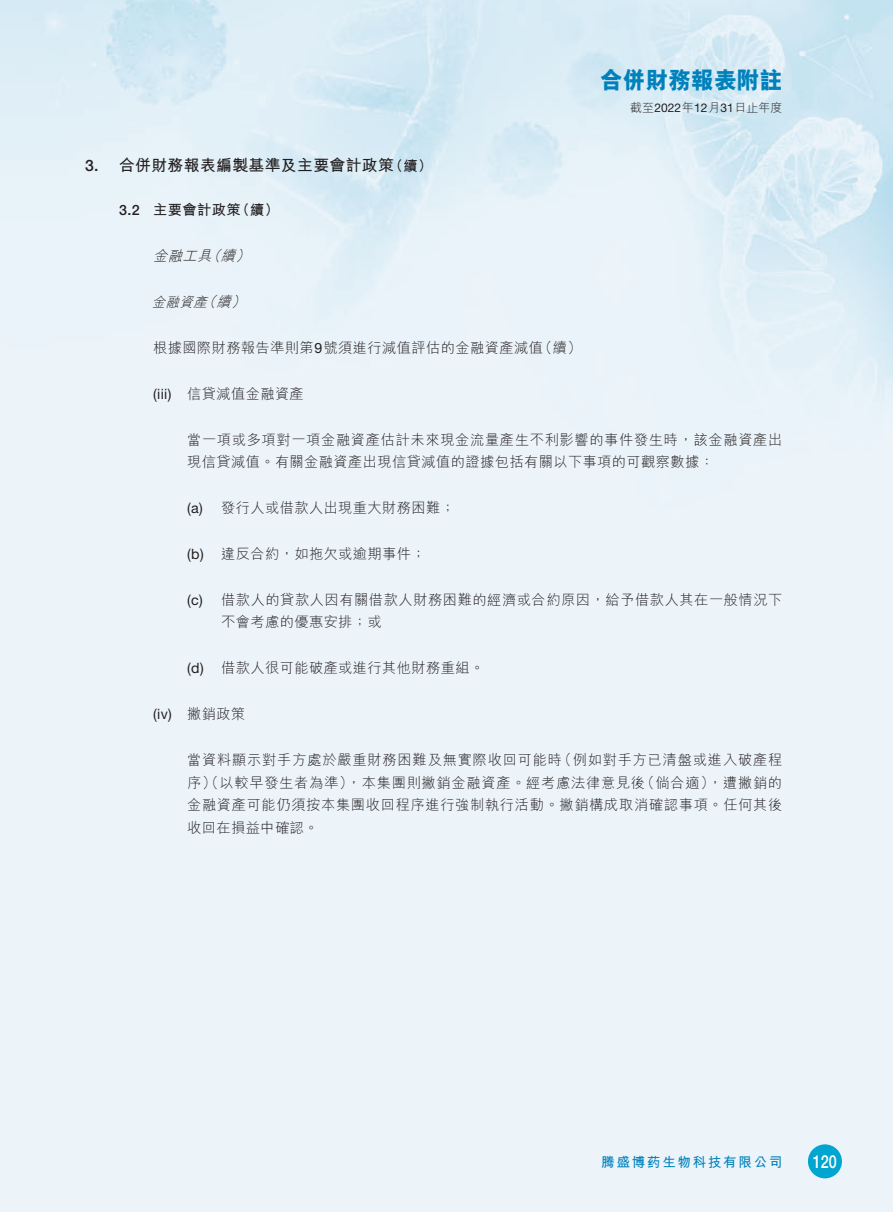
<style>
.page{position:relative;width:893px;height:1212px;background:#fff}
.page>*{position:absolute;margin:0;border:0;box-sizing:border-box;transform-origin:0 0}
.t1{font:800 24px "M Hei HK";color:#0081bb;scale:.95 1}
.t2{font:500 18px "Helvetica Neue LT Std";color:#fff;scale:.8 1}
.t3{font:700 15.75px "M Hei HK";letter-spacing:.03em;color:#231f20}
.t4{font:500 15.75px "Helvetica Neue LT Std";color:#231f20}
.t5{font:300 14.25px/22.5px "M Hei HK";letter-spacing:.04em;color:#231f20}
.t6{font:14.25px "Helvetica Neue LT Std";color:#231f20}
.t7{font:700 14.25px "M Hei HK";letter-spacing:.03em;color:#231f20}
.t8{font:italic 300 14.25px "M Hei HK";color:#231f20}
.t9{font:500 14.25px "Helvetica Neue LT Std";color:#231f20}
.t10{font:700 13.5px "M Hei HKS";letter-spacing:.13em;color:#0081bb}
.t11{font:italic 300 13.5px "M Hei HK";color:#231f20}
.t12{font:300 12px "M Hei HK";color:#231f20}
.s1{font-size:14.25px}
.s2{font-family:"Helvetica Neue LT Std";font-weight:400}
</style>
<div class="page">
<img style="left:0;top:0;width:893px;height:1212px">
<div style="left:808px;top:1144px;width:34px;height:34px;background:#00a6d0;border-radius:50%"></div>
<p class="t4" style="left:85px;top:156px;width:15px">3.</p>
<p class="t3" style="left:119px;top:154px;width:276px">合併財務報表編製基準及主要會計政策</p>
<p class="t7" style="left:389px;top:156px;width:45px">（續(</p>
<p class="t9" style="left:119px;top:202px;width:22px">3.2</p>
<p class="t7" style="left:153px;top:200px;width:89px">主要會計政策</p>
<p class="t7" style="left:236px;top:200px;width:45px">（續(</p>
<p class="t8" style="left:153px;top:249px;width:87px">金融工具續</p>
<p class="t8" style="left:206px;top:249px;width:20px">（</p>
<p class="t8" style="left:236px;top:249px;width:20px">(</p>
<p class="t11" style="left:152px;top:295px;width:84px">金融資產<span class="s1">續</span></p>
<p class="t8" style="left:202px;top:294px;width:20px">（</p>
<p class="t8" style="left:231px;top:294px;width:20px">(</p>
<p class="t5" style="left:538px;top:336px;width:45px">（續(</p>
<p class="t5" style="left:153px;top:336px;width:391px">根據國際財務報告準則第<span class="s2">9</span>號須進行減值評估的金融資產減值</p>
<p class="t5" style="left:187px;top:382px;width:118px">信貸減值金融資產</p>
<p class="t6" style="left:153px;top:385px;width:20px">(iii)</p>
<h1 class="t1" style="left:600px;top:65px;width:194px">合併財務報表附註</h1>
<p class="t12" style="left:630px;top:101px;width:154px">截至<span class="s2">2022</span>年<span class="s2">12</span>月<span class="s2">31</span>日止年度</p>
<p class="t5" style="left:187px;top:428px;width:597px">當一項或多項對一項金融資產估計未來現金流量產生不利影響的事件發生時，該金融資產出現信貸減值。有關金融資產出現信貸減值的證據包括有關以下事項的可觀察數據：</p>
<p class="t5" style="left:221px;top:496px;width:235px">發行人或借款人出現重大財務困難;</p>
<p class="t6" style="left:187px;top:499px;width:17px">a( )</p>
<p class="t6" style="left:153px;top:705px;width:20px">i v( )</p>
<p class="t6" style="left:187px;top:545px;width:18px">b( )</p>
<p class="t6" style="left:187px;top:591px;width:17px">c( )</p>
<p class="t5" style="left:221px;top:542px;width:206px">違反合約，如拖欠或逾期事件;</p>
<p class="t5" style="left:221px;top:588px;width:563px">借款人的貸款人因有關借款人財務困難的經濟或合約原因，給予借款人其在一般情況下</p>
<p class="t5" style="left:221px;top:611px;width:162px">不會考慮的優惠安排；或</p>
<p class="t5" style="left:221px;top:656px;width:265px">借款人很可能破產或進行其他財務重組。</p>
<p class="t6" style="left:187px;top:660px;width:18px">d( )</p>
<p class="t5" style="left:187px;top:702px;width:60px">撇銷政策</p>
<p class="t5" style="left:187px;top:748px;width:377px">當資料顯示對手方處於嚴重財務困難及無實際收回可能時</p>
<p class="t5" style="left:558px;top:748px;width:226px">（例如對手方已清盤或進入破產程</p>
<p class="t5" style="left:187px;top:771px;width:597px">序）（以較早發生者為準，）本集團則撇銷金融資產。經考慮法律意見後<br>金融資產可能仍須按本集團收回程序進行強制執行活動。撇銷構成取消確認事項。任何其後收回在損益中確認。</p>
<p class="t5" style="left:641px;top:771px;width:143px">（倘合適，）遭撇銷的</p>
<p class="t10" style="left:601px;top:1152px;width:183px">騰盛博藥生物科技有限公司</p>
<p class="t2" style="left:813px;top:1151px;width:32px">120</p>
</div>
